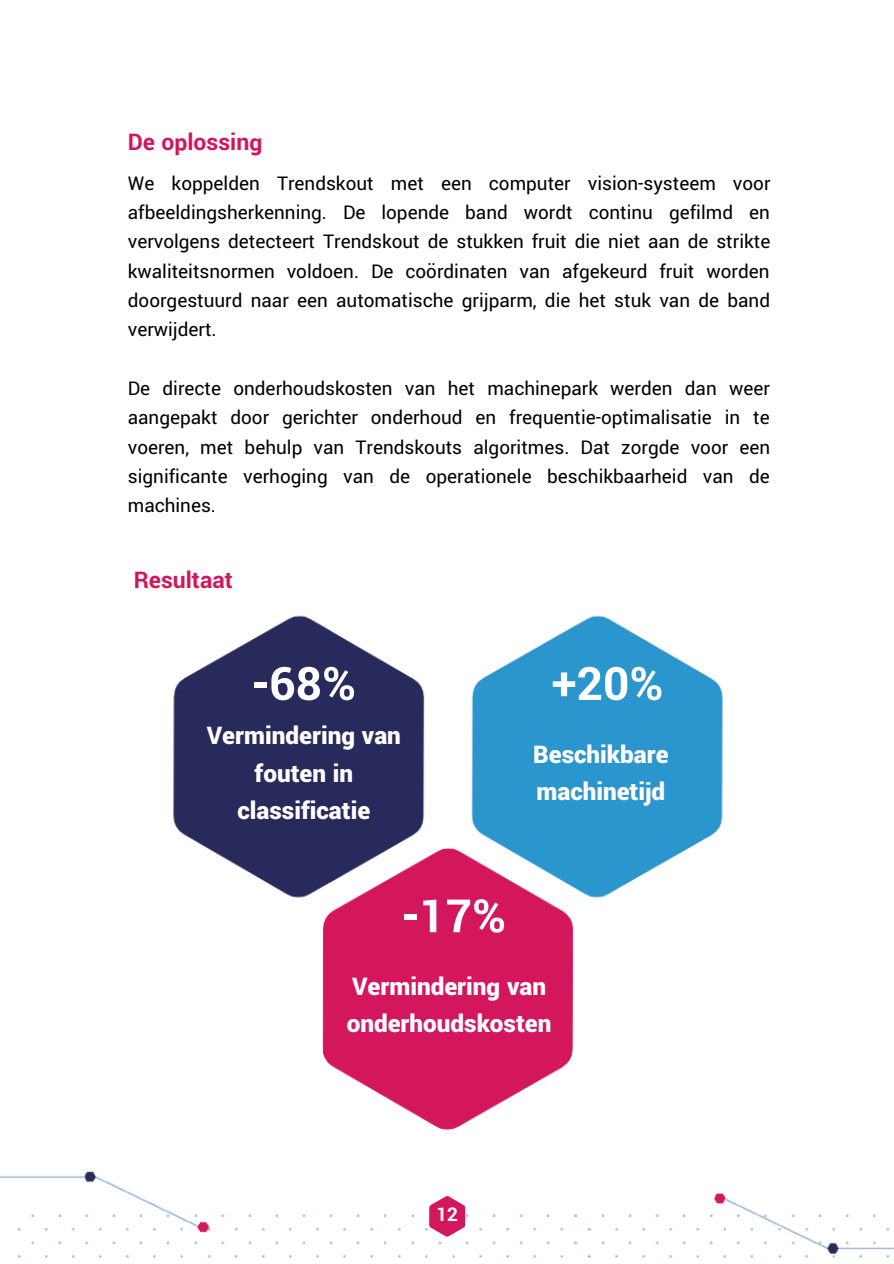
<style>
.page{position:relative;width:894px;height:1264px;background:#fff}
.page>*{position:absolute;margin:0;border:0;box-sizing:border-box;transform-origin:0 0}
.t1{font:700 51px "Yantramanav";color:#fff}
.t2{font:900 27px/37.2px "Yantramanav";color:#fff}
.t3{font:700 25.5px "Yantramanav";color:#d4165c}
.t4{font:21px/29.2px "Yantramanav";color:#000;text-align:justify}
.t5{font:700 21px "Yantramanav";color:#fff}
</style>
<div class="page">
<svg style="left:431px;top:1228px;width:32px;height:8px"></svg>
<img style="left:83px;top:615px;width:724px;height:613px">
<p class="t3" style="left:128px;top:126px;width:136px">De oplossing</p>
<p class="t4" style="left:128px;top:169px;width:644px">We koppelden Trendskout met een computer vision-systeem voor afbeeldingsherkenning. De lopende band wordt continu gefilmd en vervolgens detecteert Trendskout de stukken fruit die niet aan de strikte kwaliteitsnormen voldoen. De coördinaten van afgekeurd fruit worden doorgestuurd naar een automatische grijparm, die het stuk van de band verwijdert.</p>
<p class="t4" style="left:128px;top:374px;width:643px">De directe onderhoudskosten van het machinepark werden dan weer aangepakt door gerichter onderhoud en frequentie-optimalisatie in te voeren, met behulp van Trendskouts algoritmes. Dat zorgde voor een significante verhoging van de operationele beschikbaarheid van de machines.</p>
<p class="t3" style="left:134px;top:564px;width:100px">Resultaat</p>
<p class="t1" style="left:251px;top:652px;width:106px">-68%</p>
<p class="t2" style="left:207px;top:718px;width:195px;text-align:center">Vermindering van fouten in classificatie</p>
<p class="t1" style="left:551px;top:652px;width:113px">+20%</p>
<p class="t2" style="left:533px;top:736px;width:137px">Beschikbare machinetijd</p>
<p class="t1" style="left:401px;top:884px;width:106px">-17%</p>
<p class="t2" style="left:346px;top:968px;width:206px">Vermindering van onderhoudskosten</p>
<p class="t5" style="left:436px;top:1201px;width:23px">12</p>
</div>
